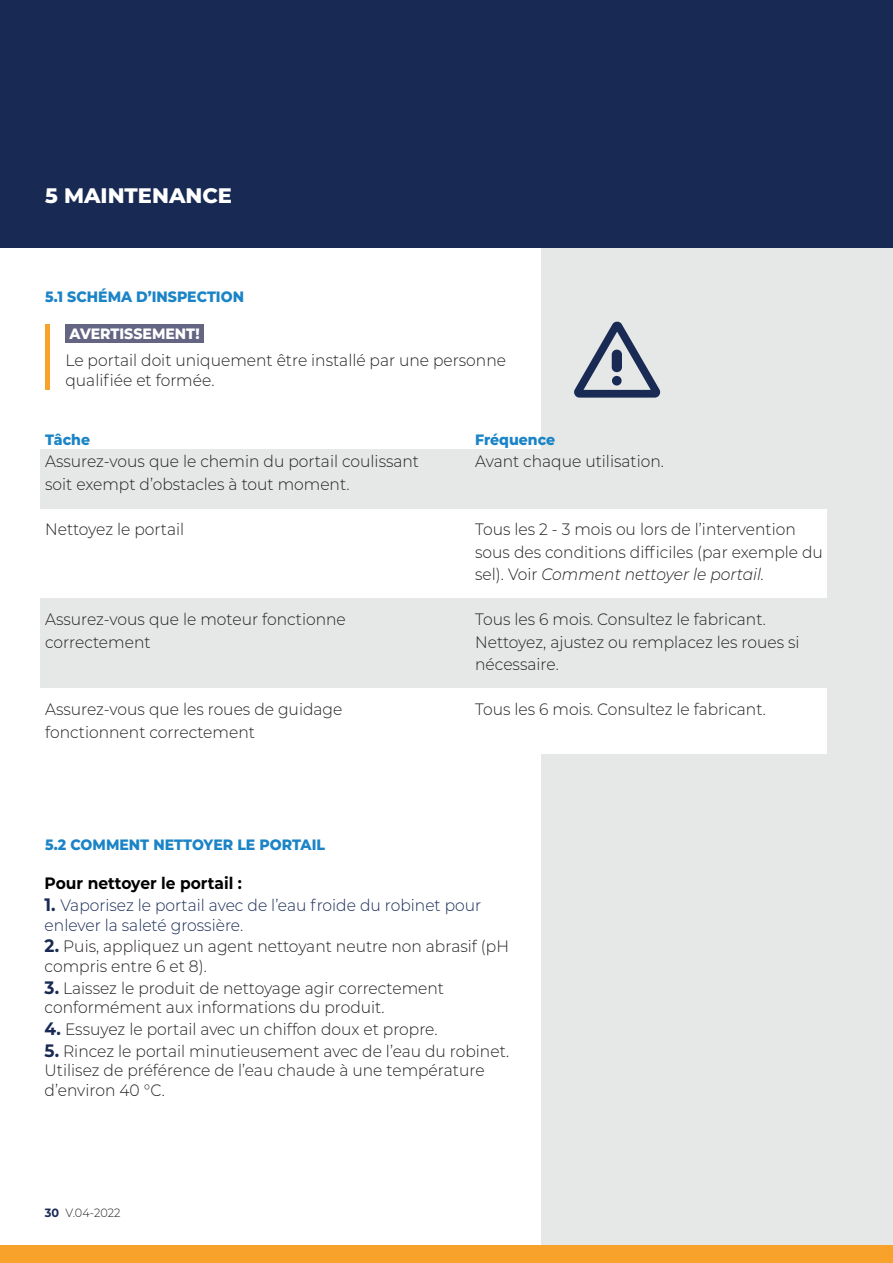
<style>
.page{position:relative;width:893px;height:1263px;background:#fff}
.page>*{position:absolute;margin:0;border:0;box-sizing:border-box;transform-origin:0 0}
.t1{font:800 21px "Montserrat";color:#fff}
.t2{font:300 16.5px/22.5px "Montserrat";color:#231f20;scale:.94 1}
.t3{font:300 16.5px/19.8px "Montserrat";color:#182a54;scale:.94 1}
.t4{font:700 16.5px "Montserrat";color:#000001;scale:.94 1}
.t5{font:800 15px "Montserrat";color:#1b84c7;scale:.94 1}
.t6{font:800 15px "Montserrat";color:#fff;scale:.94 1}
.t7{font:300 12px "Montserrat";color:#231f20;scale:.94 1}
.s1{font-style:italic}
.s2{font-weight:700;font-size:18px}
.s3{font-weight:700;font-size:18px;color:#182a54}
.s4{font-weight:700;color:#182a54}
</style>
<div class="page">
<div style="left:66px;top:325px;width:138px;height:18px;background:#646583"></div>
<div style="left:0;top:1px;width:893px;height:247px;background:#182a54"></div>
<div style="left:541px;top:249px;width:352px;height:997px;background:#e5e8e7"></div>
<div style="left:0;top:1246px;width:893px;height:17px;background:#f9a22b"></div>
<svg style="left:574px;top:321px;width:87px;height:77px"></svg>
<div style="left:612px;top:350px;width:10px;height:22px;background:#192b54;border-radius:5px"></div>
<div style="left:612px;top:376px;width:10px;height:9px;background:#192b54;border-radius:50%"></div>
<div style="left:40px;top:508px;width:786px;height:90px;background:#fff"></div>
<div style="left:40px;top:598px;width:786px;height:91px;background:#e5e8e7"></div>
<div style="left:40px;top:449px;width:786px;height:59px;background:#e5e8e7"></div>
<div style="left:40px;top:689px;width:786px;height:65px;background:#fff"></div>
<div style="left:45px;top:325px;width:5px;height:65px;background:#f9a22b"></div>
<p class="t1" style="left:45px;top:181px;width:188px">5 MAINTENANCE</p>
<p class="t5" style="left:45px;top:285px;width:213px">5.1 SCHÉMA D’INSPECTION</p>
<p class="t6" style="left:70px;top:323px;width:140px">AVERTISSEMENT!</p>
<p class="t2" style="left:65px;top:350px;width:470px;line-height:19.8px">Le portail doit uniquement être installé par une personne qualifiée et formée.</p>
<p class="t5" style="left:45px;top:429px;width:49px">Tâche</p>
<p class="t2" style="left:45px;top:450px;width:399px">Assurez-vous que le chemin du portail coulissant soit exempt d’obstacles à tout moment.</p>
<p class="t2" style="left:45px;top:517px;width:149px">Nettoyez le portail</p>
<p class="t2" style="left:45px;top:607px;width:321px">Assurez-vous que le moteur fonctionne correctement</p>
<p class="t2" style="left:45px;top:697px;width:318px">Assurez-vous que les roues de guidage fonctionnent correctement</p>
<p class="t5" style="left:475px;top:429px;width:87px">Fréquence</p>
<p class="t2" style="left:475px;top:450px;width:202px">Avant chaque utilisation.</p>
<p class="t2" style="left:475px;top:517px;width:371px">Tous les 2 - 3 mois ou lors de l’intervention sous des conditions difficiles (par exemple du sel). Voir <span class="s1">Comment nettoyer le portail.</span></p>
<p class="t2" style="left:475px;top:607px;width:347px">Tous les 6 mois. Consultez le fabricant.<br>Nettoyez, ajustez ou remplacez les roues si nécessaire.</p>
<p class="t2" style="left:475px;top:697px;width:311px">Tous les 6 mois. Consultez le fabricant.</p>
<p class="t5" style="left:45px;top:834px;width:299px">5.2 COMMENT NETTOYER LE PORTAIL</p>
<p class="t4" style="left:45px;top:871px;width:211px">Pour nettoyer le portail :</p>
<p class="t3" style="left:45px;top:894px;width:466px"><span class="s2">1.</span> Vaporisez le portail avec de l’eau froide du robinet pour enlever la saleté grossière.</p>
<p class="t2" style="left:45px;top:936px;width:495px;line-height:19.8px"><span class="s3">2.</span> Puis, appliquez un agent nettoyant neutre non abrasif (pH compris entre 6 et 8).</p>
<p class="t2" style="left:45px;top:977px;width:426px;line-height:19.8px"><span class="s3">3.</span> Laissez le produit de nettoyage agir correctement conformément aux informations du produit.</p>
<p class="t2" style="left:45px;top:1017px;width:420px"><span class="s3">4.</span> Essuyez le portail avec un chiffon doux et propre.</p>
<p class="t2" style="left:45px;top:1040px;width:496px;line-height:19.8px"><span class="s3">5.</span> Rincez le portail minutieusement avec de l’eau du robinet.<br>Utilisez de préférence de l’eau chaude à une température d’environ 40 °C.</p>
<p class="t7" style="left:45px;top:1204px;width:82px"><span class="s4">30</span> V.04-2022</p>
</div>
